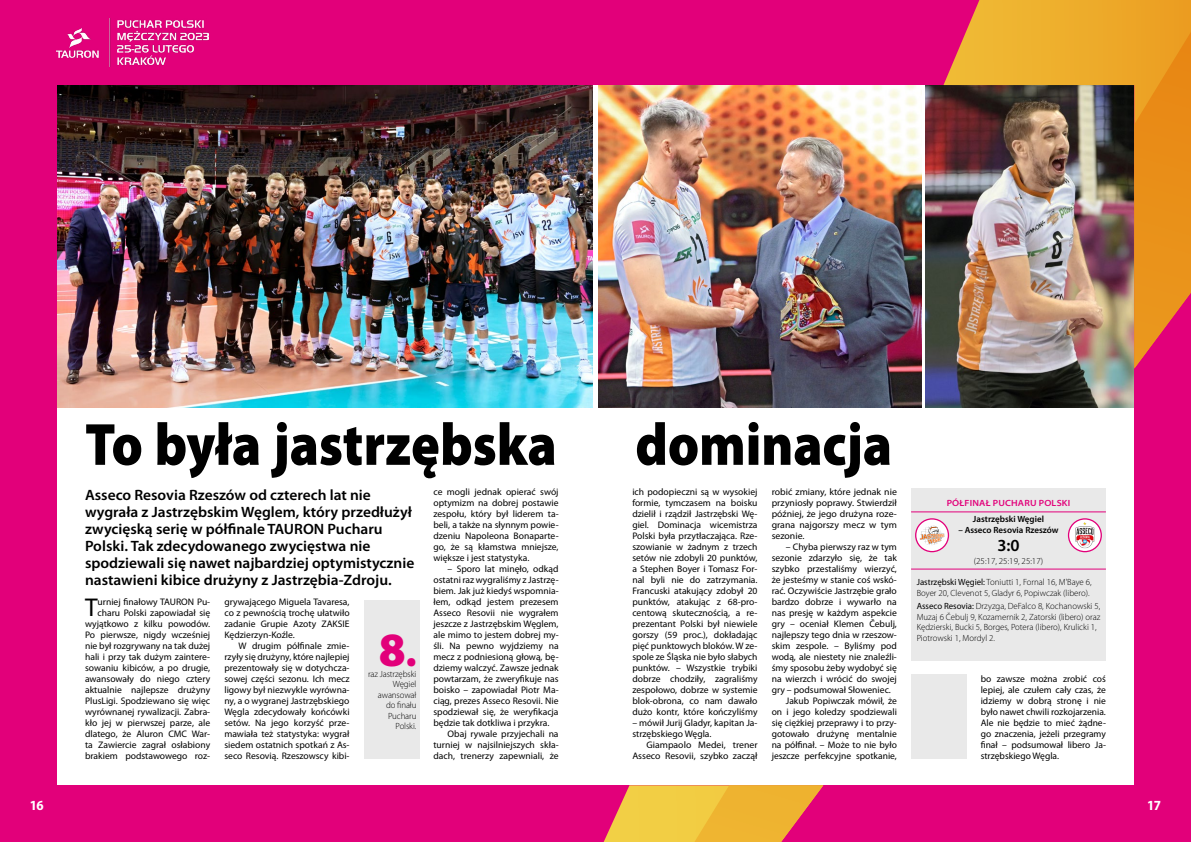
<style>
.page{position:relative;width:1191px;height:842px;background:#fff}
.page>*{position:absolute;margin:0;border:0;box-sizing:border-box;transform-origin:0 0}
.t1{font:900 60px "Myriad Pro";color:#000;scale:.89 1}
.t2{font:900 48px "Myriad Pro";color:#e2007a}
.t3{font:25.8px "Myriad Pro";color:#000}
.t4{font:600 17px "Myriad Pro";color:#000}
.t5{font:600 15px/17px "Myriad Pro";color:#000}
.t6{font:700 semi-condensed 14px "Myriad Pro";color:#fff}
.t7{font:9.5px/11px "Myriad Pro";color:#000;text-align:justify}
.t8{font:300 9px/10.5px "Myriad Pro";color:#000}
.t9{font:600 9px "Myriad Pro";color:#000}
.t10{font:600 semi-expanded 9px "Myriad Pro";letter-spacing:.02em;color:#e2007a}
.s1{font-size:40px}
.s2{font-weight:400}
</style>
<div class="page">
<div style="left:911px;top:675px;width:55px;height:84px;background:#e9e9e9"></div>
<div style="left:911px;top:488px;width:195px;height:172px;background:#e9e9e9"></div>
<hr style="left:911px;top:511px;width:195px;height:1px;background:#e2007a">
<hr style="left:911px;top:569px;width:195px;height:1px;background:#e2007a">
<svg style="left:1067px;top:518px;width:35px;height:34px"></svg>
<div style="left:1069px;top:520px;width:31px;height:31px;background:#fff;border-radius:50%"></div>
<svg style="left:1075px;top:522px;width:19px;height:26px"></svg>
<svg style="left:915px;top:518px;width:34px;height:34px"></svg>
<div style="left:916px;top:520px;width:31px;height:31px;background:#fff;border-radius:50%"></div>
<svg style="left:919px;top:525px;width:25px;height:20px"></svg>
<div style="left:364px;top:600px;width:55px;height:159px;background:#e9e9e9"></div>
<img style="left:57px;top:85px;width:535px;height:322px">
<img style="left:598px;top:85px;width:323px;height:322px">
<img style="left:926px;top:85px;width:208px;height:322px">
<div style="left:0;top:72px;width:57px;height:770px;background:#e2007a"></div>
<div style="left:0;top:785px;width:595px;height:57px;background:#e2007a"></div>
<div style="left:595px;top:785px;width:596px;height:57px;background:#e2007a"></div>
<div style="left:0;top:0;width:595px;height:85px;background:#e2007a"></div>
<div style="left:595px;top:0;width:596px;height:85px;background:#e2007a"></div>
<div style="left:1134px;top:55px;width:57px;height:759px;background:#e2007a"></div>
<img style="left:57px;top:18px;width:151px;height:49px">
<img style="left:943px;top:0;width:248px;height:369px">
<svg style="left:603px;top:785px;width:220px;height:57px"></svg>
<h1 class="t1" style="left:85px;top:410px;width:531px">To była jastrzębska</h1>
<h1 class="t1" style="left:635px;top:410px;width:290px">dominacja</h1>
<p class="t5" style="left:85px;top:487px;width:331px">Asseco Resovia Rzeszów od czterech lat nie wygrała z Jastrzębskim Węglem, który przedłużył zwycięską serię w półfinale TAURON Pucharu Polski. Tak zdecydowanego zwycięstwa nie spodziewali się nawet najbardziej optymistycznie nastawieni kibice drużyny z Jastrzębia-Zdroju.</p>
<h3 class="t3" style="left:85px;top:593px;width:14px">T</h3>
<p class="t7" style="left:85px;top:597px;width:127px;text-align:right">urniej finałowy TAURON Pu&shy;charu Polski zapowiadał się wyjątkowo z kilku powodów.<br>Po pierwsze, nigdy wcześniej nie był rozgrywany na tak dużej hali i przy tak dużym zaintere&shy;sowaniu kibiców, a po drugie, awansowały do niego cztery aktualnie najlepsze drużyny<br>PlusLigi. Spodziewano się więc wyrównanej rywalizacji. Zabra&shy;kło jej w pierwszej parze, ale dlatego, że Aluron CMC War&shy;ta Zawiercie zagrał osłabiony brakiem podstawowego roz-</p>
<p class="t7" style="left:224px;top:597px;width:127px">grywającego Miguela Tavaresa, co z pewnością trochę ułatwiło zadanie Grupie Azoty ZAKSIE Kędzierzyn-Koźle.</p>
<p class="t7" style="left:224px;top:641px;width:127px;text-indent:14px">W drugim półfinale zmie&shy;rzyły się drużyny, które najlepiej prezentowały się w dotychcza&shy;sowej części sezonu. Ich mecz ligowy był niezwykle wyrówna&shy;ny, a o wygranej Jastrzębskiego Węgla zdecydowały końcówki setów. Na jego korzyść prze&shy;mawiała też statystyka: wygrał siedem ostatnich spotkań z As&shy;seco Resovią. Rzeszowscy kibi-</p>
<h2 class="t2" style="left:379px;top:623px;width:39px">8<span class="s1">.</span></h2>
<p class="t8" style="left:368px;top:669px;width:50px;text-align:right">raz Jastrzębski<br>Węgiel awansował do finału<br>Pucharu<br>Polski.</p>
<p class="t7" style="left:433px;top:487px;width:127px">ce mogli jednak opierać swój optymizm na dobrej postawie zespołu, który był liderem ta&shy;beli, a także na słynnym powie&shy;dzeniu Napoleona Bonaparte&shy;go, że są kłamstwa mniejsze, większe i jest statystyka.</p>
<p class="t7" style="left:447px;top:564px;width:112px">– Sporo lat minęło, odkąd</p>
<p class="t7" style="left:433px;top:575px;width:127px">ostatni raz wygraliśmy z Jastrzę-</p>
<p class="t7" style="left:433px;top:586px;width:127px">biem. Jak już kiedyś wspomnia-</p>
<p class="t7" style="left:433px;top:597px;width:127px">łem, odkąd jestem prezesem</p>
<p class="t7" style="left:433px;top:608px;width:127px">Asseco Resovii nie wygrałem</p>
<p class="t7" style="left:433px;top:619px;width:127px">jeszcze z Jastrzębskim Węglem,</p>
<p class="t7" style="left:433px;top:630px;width:127px">ale mimo to jestem dobrej my-</p>
<p class="t7" style="left:433px;top:641px;width:127px">śli. Na pewno wyjdziemy na</p>
<p class="t7" style="left:433px;top:652px;width:127px">mecz z podniesioną głową, bę-</p>
<p class="t7" style="left:433px;top:663px;width:127px">dziemy walczyć. Zawsze jednak</p>
<p class="t7" style="left:433px;top:674px;width:127px">powtarzam, że zweryfikuje nas</p>
<p class="t7" style="left:433px;top:685px;width:127px">boisko – zapowiadał Piotr Ma-</p>
<p class="t7" style="left:433px;top:696px;width:127px">ciąg, prezes Asseco Resovii. Nie</p>
<p class="t7" style="left:433px;top:707px;width:127px">spodziewał się, że weryfikacja</p>
<p class="t7" style="left:433px;top:718px;width:118px">będzie tak dotkliwa i przykra.</p>
<p class="t7" style="left:447px;top:729px;width:112px">Obaj rywale przyjechali na</p>
<p class="t7" style="left:433px;top:740px;width:127px">turniej w najsilniejszych skła-</p>
<p class="t7" style="left:433px;top:751px;width:127px">dach, trenerzy zapewniali, że</p>
<p class="t7" style="left:632px;top:487px;width:127px">ich podopieczni są w wysokiej formie, tymczasem na boisku dzielił i rządził Jastrzębski Wę&shy;giel. Dominacja wicemistrza Polski była przytłaczająca. Rze&shy;szowianie w żadnym z trzech setów nie zdobyli 20 punktów, a Stephen Boyer i Tomasz For&shy;nal byli nie do zatrzymania.<br>Francuski atakujący zdobył 20 punktów, atakując z 68-pro&shy;centową skutecznością, a re&shy;prezentant Polski był niewiele gorszy (59 proc.), dokładając pięć punktowych bloków. W ze&shy;spole ze Śląska nie było słabych punktów. – Wszystkie trybiki dobrze chodziły, zagraliśmy zespołowo, dobrze w systemie blok-obrona, co nam dawało dużo kontr, które kończyliśmy</p>
<p class="t7" style="left:632px;top:718px;width:127px">– mówił Jurij Gladyr, kapitan Ja&shy;strzębskiego Węgla.</p>
<p class="t7" style="left:632px;top:740px;width:127px;text-align:right">Giampaolo Medei, trener<br>Asseco Resovii, szybko zaczął</p>
<p class="t7" style="left:771px;top:487px;width:127px">robić zmiany, które jednak nie przyniosły poprawy. Stwierdził później, że jego drużyna roze&shy;grana najgorszy mecz w tym sezonie.</p>
<p class="t7" style="left:786px;top:542px;width:112px">– Chyba pierwszy raz w tym</p>
<p class="t7" style="left:771px;top:553px;width:127px">sezonie zdarzyło się, że tak</p>
<p class="t7" style="left:771px;top:564px;width:127px">szybko przestaliśmy wierzyć,</p>
<p class="t7" style="left:771px;top:575px;width:127px">że jesteśmy w stanie coś wskó-</p>
<p class="t7" style="left:771px;top:586px;width:127px">rać. Oczywiście Jastrzębie grało</p>
<p class="t7" style="left:771px;top:597px;width:127px">bardzo dobrze i wywarło na</p>
<p class="t7" style="left:771px;top:608px;width:127px">nas presję w każdym aspekcie</p>
<p class="t7" style="left:771px;top:619px;width:127px">gry – oceniał Klemen Čebulj,</p>
<p class="t7" style="left:771px;top:630px;width:127px">najlepszy tego dnia w rzeszow-</p>
<p class="t7" style="left:771px;top:641px;width:127px">skim zespole. – Byliśmy pod</p>
<p class="t7" style="left:771px;top:652px;width:127px">wodą, ale niestety nie znaleźli-</p>
<p class="t7" style="left:771px;top:663px;width:127px">śmy sposobu żeby wydobyć się</p>
<p class="t7" style="left:771px;top:674px;width:127px">na wierzch i wrócić do swojej</p>
<p class="t7" style="left:771px;top:685px;width:121px">gry – podsumował Słoweniec.</p>
<p class="t7" style="left:786px;top:696px;width:112px">Jakub Popiwczak mówił, że</p>
<p class="t7" style="left:771px;top:707px;width:127px">on i jego koledzy spodziewali</p>
<p class="t7" style="left:771px;top:718px;width:127px">się ciężkiej przeprawy i to przy-</p>
<p class="t7" style="left:771px;top:729px;width:127px">gotowało drużynę mentalnie</p>
<p class="t7" style="left:771px;top:740px;width:127px">na półfinał. – Może to nie było</p>
<p class="t7" style="left:771px;top:751px;width:127px">jeszcze perfekcyjne spotkanie,</p>
<p class="t10" style="left:946px;top:498px;width:125px">PÓŁFINAŁ PUCHARU POLSKI</p>
<p class="t9" style="left:973px;top:514px;width:72px">Jastrzębski Węgiel</p>
<p class="t9" style="left:958px;top:525px;width:102px">– Asseco Resovia Rzeszów</p>
<h3 class="t4" style="left:997px;top:536px;width:24px">3:0</h3>
<p class="t8" style="left:974px;top:556px;width:71px">(25:17, 25:19, 25:17)</p>
<p class="t8" style="left:916px;top:577px;width:176px"><span class="s2">Jastrzębski Węgiel:</span> Toniutti 1, Fornal 16, M'Baye 6,<br>Boyer 20, Clevenot 5, Gladyr 6, Popiwczak (libero).</p>
<p class="t8" style="left:916px;top:601px;width:185px"><span class="s2">Asseco Resovia:</span> Drzyzga, DeFalco 8, Kochanowski 5, Muzaj 6 Čebulj 9, Kozamernik 2, Zatorski (libero) oraz Kędzierski, Bucki 5, Borges, Potera (libero), Krulicki 1, Piotrowski 1, Mordyl 2.</p>
<p class="t7" style="left:980px;top:674px;width:127px">bo zawsze można zrobić coś lepiej, ale czułem cały czas, że idziemy w dobrą stronę i nie było nawet chwili rozkojarzenia.<br>Ale nie będzie to mieć żądne&shy;go znaczenia, jeżeli przegramy finał – podsumował libero Ja&shy;strzębskiego Węgla.</p>
<h3 class="t6" style="left:30px;top:798px;width:16px">16</h3>
<h3 class="t6" style="left:1147px;top:798px;width:16px">17</h3>
</div>
